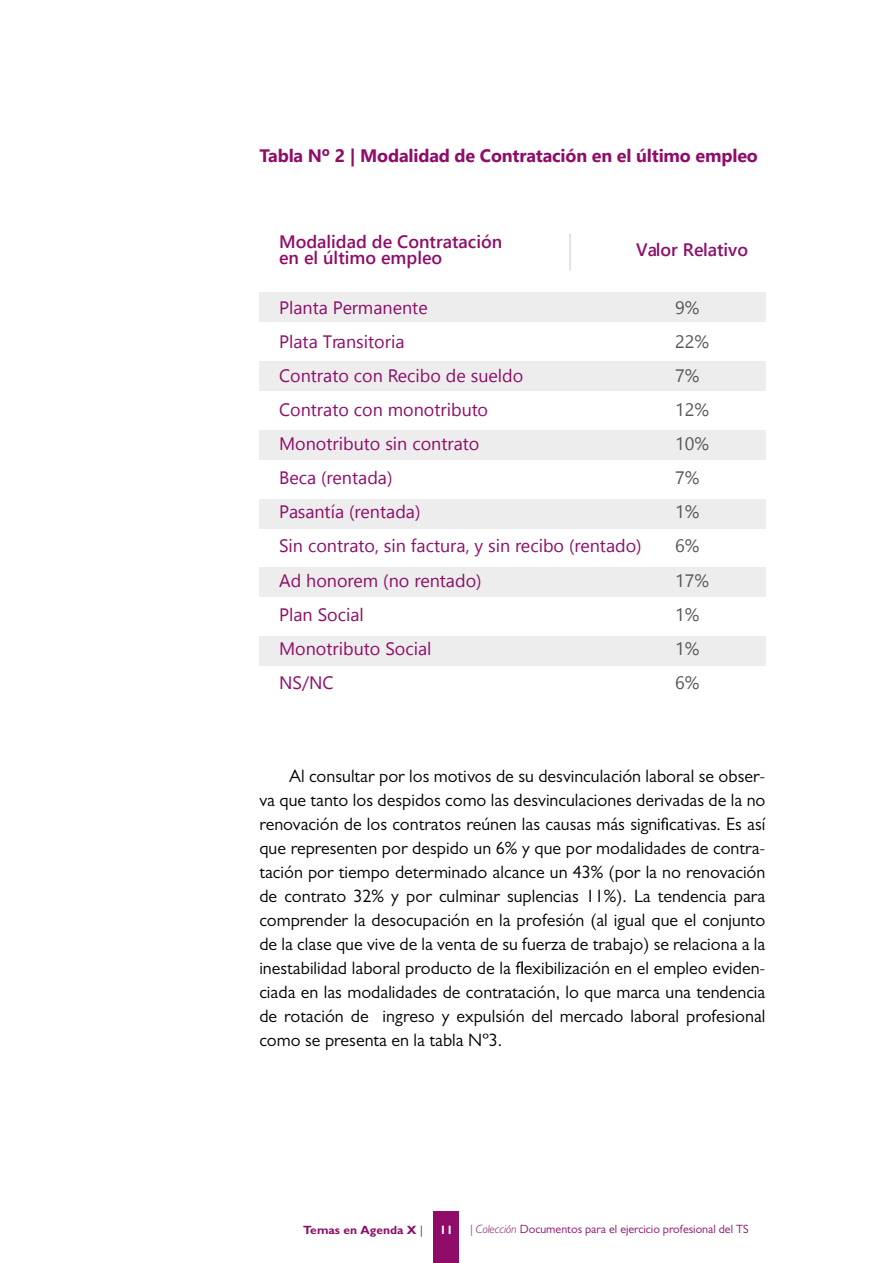
<style>
.page{position:relative;width:893px;height:1263px;background:#fff}
.page>*{position:absolute;margin:0;border:0;box-sizing:border-box;transform-origin:0 0}
.t1{font:18px/24px "Gill Sans MT Pro";color:#000;text-align:justify}
.t2{font:18px/34px "Segoe UI";color:#8f0d69}
.t3{font:600 18px/15.8px "Segoe UI";color:#8f0d69}
.t4{font:700 18px "Segoe UI";letter-spacing:-.01em;color:#8f0d69}
.t5{font:18px/34px "Segoe UI";color:#575757}
.t6{font:12px "Gill Sans MT Pro";color:#8f0d69}
.t7{font:700 12px "Gill Sans MT Pro";color:#8f0d69}
.t8{font:700 12px "Gill Sans MT Pro";color:#fff}
.s1{font-weight:400}
.s2{font-weight:300;font-style:italic}
</style>
<div class="page">
<div style="left:434px;top:1212px;width:25px;height:51px;background:#8f0d69"></div>
<div style="left:259px;top:292px;width:506px;height:30px;background:#ededed"></div>
<div style="left:259px;top:361px;width:506px;height:30px;background:#ededed"></div>
<div style="left:259px;top:430px;width:506px;height:30px;background:#ededed"></div>
<div style="left:259px;top:499px;width:506px;height:29px;background:#ededed"></div>
<div style="left:259px;top:568px;width:506px;height:29px;background:#ededed"></div>
<div style="left:259px;top:636px;width:506px;height:30px;background:#ededed"></div>
<hr style="left:569px;top:234px;width:2px;height:36px;background:#d9d9d9">
<p class="t4" style="left:259px;top:141px;width:500px">Tabla Nº 2 | Modalidad de Contratación en el último empleo</p>
<p class="t3" style="left:279px;top:234px;width:225px">Modalidad de Contratación en el último empleo</p>
<p class="t3" style="left:636px;top:241px;width:113px">Valor Relativo</p>
<p class="t2" style="left:279px;top:290px;width:364px">Planta Permanente<br>Plata Transitoria<br>Contrato con Recibo de sueldo<br>Contrato con monotributo<br>Monotributo sin contrato<br>Beca (rentada)<br>Pasantía (rentada)<br>Sin contrato, sin factura, y sin recibo (rentado)<br>Ad honorem (no rentado)<br>Plan Social<br>Monotributo Social<br>NS/NC</p>
<p class="t5" style="left:675px;top:290px;width:36px">9%<br>22%<br>7%<br>12%<br>10%<br>7%<br>1%<br>6%<br>17%<br>1%<br>1%<br>6%</p>
<p class="t1" style="left:259px;top:764px;width:508px;text-indent:30px">Al consultar por los motivos de su desvinculación laboral se obser&shy;va que tanto los despidos como las desvinculaciones derivadas de la no renovación de los contratos reúnen las causas más significativas. Es así que representen por despido un 6% y que por modalidades de contra&shy;tación por tiempo determinado alcance un 43% (por la no renovación de contrato 32% y por culminar suplencias 11%). La tendencia para comprender la desocupación en la profesión (al igual que el conjunto de la clase que vive de la venta de su fuerza de trabajo) se relaciona a la inestabilidad laboral producto de la flexibilización en el empleo eviden&shy;ciada en las modalidades de contratación, lo que marca una tendencia de rotación de ingreso y expulsión del mercado laboral profesional como se presenta en la tabla Nº3.</p>
<p class="t7" style="left:303px;top:1222px;width:121px">Temas en Agenda X <span class="s1">|</span></p>
<p class="t8" style="left:440px;top:1222px;width:15px">11</p>
<p class="t6" style="left:470px;top:1222px;width:280px"><span class="s2">| Colección</span> Documentos para el ejercicio profesional del TS</p>
</div>
